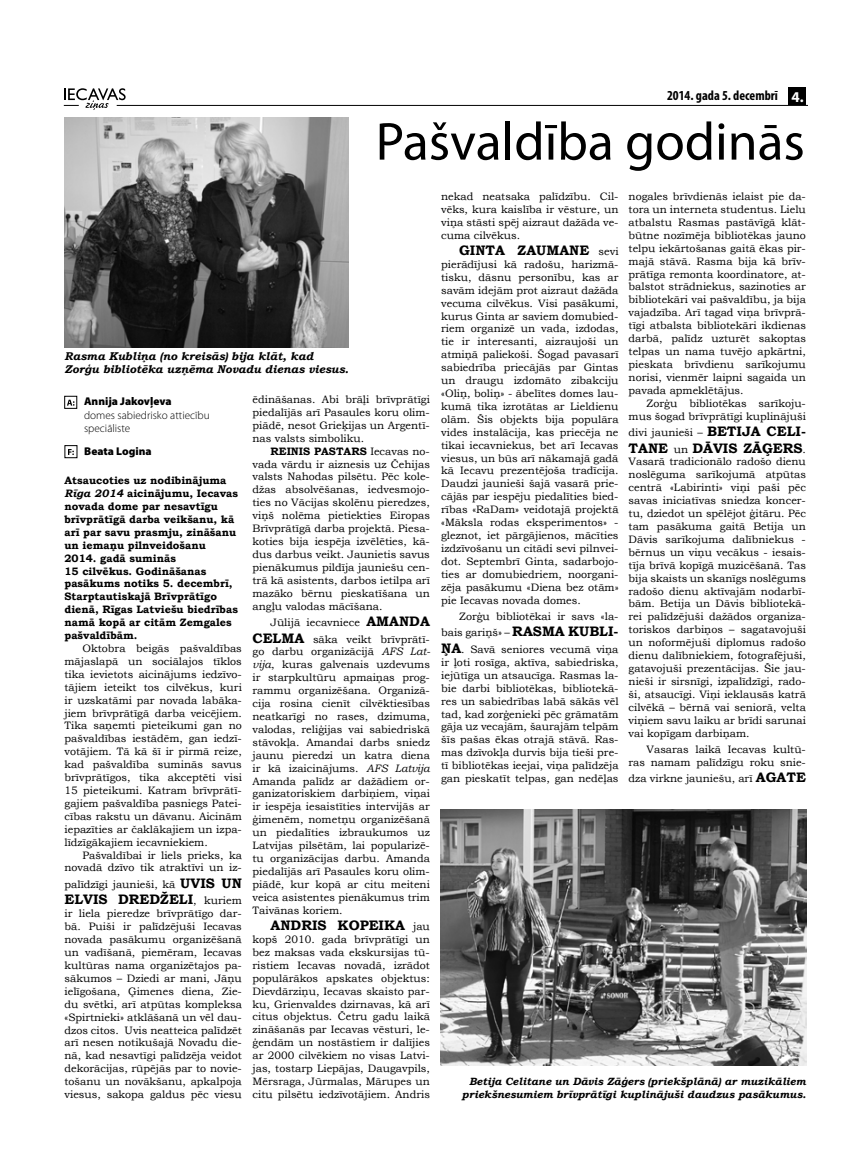
<style>
.page{position:relative;width:851px;height:1170px;background:#fff}
.page>*{position:absolute;margin:0;border:0;box-sizing:border-box;transform-origin:0 0}
.t1{font:53.75px "Myriad Pro";color:#000}
.t2{font:700 13.75px "Bookman Old Style";color:#000}
.t3{font:700 condensed 13.75px "Myriad Pro";color:#000}
.t4{font:italic 700 11.25px/13.5px "Bookman Old Style";color:#000}
.t5{font:300 11.25px/13.5px "Myriad Pro";color:#000}
.t6{font:900 11.25px "Myriad Pro";color:#000}
.t7{font:10.75px/12.9px "Bookman Old Style";color:#000;text-align:justify}
.t8{font:700 10.75px/12.9px "Bookman Old Style";color:#000}
.t9{font:italic 700 10.5px/12.6px "Bookman Old Style";color:#000;text-align:right}
.s1{font-stretch:normal;font-size:15px;color:#fff}
.s2{font-style:italic}
.s3{font-weight:700;font-size:13.75px}
.s4{font-weight:400;font-size:10.75px}
.s5{font-weight:700}
</style>
<div class="page">
<hr style="left:117px;top:105px;width:689px;height:1px;background:#000">
<svg style="left:64px;top:88px;width:62px;height:22px"></svg>
<div style="left:788px;top:87px;width:18px;height:18px;background:#000"></div>
<svg style="left:68px;top:449px;width:6px;height:6px"></svg>
<div style="left:65px;top:445px;width:12px;height:13px;border:1px solid #000"></div>
<svg style="left:67px;top:399px;width:7px;height:6px"></svg>
<div style="left:64px;top:396px;width:13px;height:12px;border:1px solid #000"></div>
<img style="left:64px;top:117px;width:285px;height:230px">
<img style="left:440px;top:809px;width:366px;height:256px">
<p class="t3" style="left:667px;top:87px;width:138px">2014. gada 5. decembrī <span class="s1">4.</span></p>
<h1 class="t1" style="left:375px;top:108px;width:430px">Pašvaldība godinās</h1>
<p class="t4" style="left:64px;top:349px;width:285px">Rasma Kubliņa (no kreisās) bija klāt, kad<br>Zorģu bibliotēka uzņēma Novadu dienas viesus.</p>
<p class="t6" style="left:84px;top:395px;width:89px">Annija Jakovļeva</p>
<p class="t5" style="left:84px;top:408px;width:127px">domes sabiedrisko attiecību speciāliste</p>
<p class="t6" style="left:84px;top:445px;width:69px">Beata Logina</p>
<p class="t8" style="left:64px;top:474px;width:175px">Atsaucoties uz nodibinājuma<br><span class="s2">Rīga 2014</span> aicinājumu, Iecavas novada dome par nesavtīgu brīvprātīgā darba veikšanu, kā arī par savu prasmju, zināšanu un iemaņu pilnveidošanu<br>2014. gadā suminās<br>15 cilvēkus. Godināšanas pasākums notiks 5. decembrī,<br>Starptautiskajā Brīvprātīgo dienā, Rīgas Latviešu biedrības namā kopā ar citām Zemgales pašvaldībām.</p>
<p class="t7" style="left:64px;top:642px;width:179px;text-indent:18px">Oktobra beigās pašvaldības mājaslapā un sociālajos tīklos tika ievietots aicinājums iedzīvo&shy;tājiem ieteikt tos cilvēkus, kuri ir uzskatāmi par novada labāka&shy;jiem brīvprātīgā darba veicējiem.<br>Tika saņemti pieteikumi gan no pašvaldības iestādēm, gan iedzī&shy;votājiem. Tā kā šī ir pirmā reize, kad pašvaldība suminās savus brīvprātīgos, tika akceptēti visi 15 pieteikumi. Katram brīvprātī&shy;gajiem pašvaldība pasniegs Patei&shy;cības rakstu un dāvanu. Aicinām iepazīties ar čaklākajiem un izpa&shy;līdzīgākajiem iecavniekiem.</p>
<p class="t7" style="left:64px;top:848px;width:179px;text-align:right">Pašvaldībai ir liels prieks, ka novadā dzīvo tik atraktīvi un iz-</p>
<p class="t7" style="left:64px;top:877px;width:126px">palīdzīgi jaunieši, kā <span class="s3">Uvis</span></p>
<p class="t2" style="left:221px;top:873px;width:22px">un</p>
<p class="t2" style="left:64px;top:889px;width:10px">Elvis</p>
<p class="t2" style="left:118px;top:889px;width:125px">Dredželi <span class="s4">, kuriem</span></p>
<p class="t7" style="left:64px;top:907px;width:179px">ir liela pieredze brīvprātīgo dar&shy;bā. Puiši ir palīdzējuši Iecavas novada pasākumu organizēšanā un vadīšanā, piemēram, Iecavas kultūras nama organizētajos pa&shy;sākumos – Dziedi ar mani, Jāņu ielīgošana, Ģimenes diena, Zie&shy;du svētki, arī atpūtas kompleksa «Spirtnieki» atklāšanā un vēl dau&shy;dzos citos. Uvis neatteica palīdzēt arī nesen notikušajā Novadu die&shy;nā, kad nesavtīgi palīdzēja veidot dekorācijas, rūpējās par to novie&shy;tošanu un novākšanu, apkalpoja viesus, sakopa galdus pēc viesu</p>
<p class="t7" style="left:252px;top:393px;width:179px">ēdināšanas. Abi brāļi brīvprātīgi piedalījās arī Pasaules koru olim&shy;piādē, nesot Grieķijas un Argentī&shy;nas valsts simboliku.</p>
<p class="t7" style="left:252px;top:444px;width:179px;text-indent:18px"><span class="s5">Reinis Pastars</span> Iecavas no&shy;vada vārdu ir aiznesis uz Čehijas valsts Nahodas pilsētu. Pēc kole&shy;džas absolvēšanas, iedvesmojo&shy;ties no Vācijas skolēnu pieredzes, viņš nolēma pietiekties Eiropas Brīvprātīgā darba projektā. Piesa&shy;koties bija iespēja izvēlēties, kā&shy;dus darbus veikt. Jaunietis savus pienākumus pildīja jauniešu cen&shy;trā kā asistents, darbos ietilpa arī mazāko bērnu pieskatīšana un angļu valodas mācīšana.</p>
<p class="t7" style="left:252px;top:614px;width:179px;line-height:16.5px;text-align:right">Jūlijā iecavniece <span class="s3">Amanda<br>Celma</span> sāka veikt brīvprātī-</p>
<p class="t7" style="left:252px;top:645px;width:179px">go darbu organizācijā <span class="s2">AFS Lat&shy;vija</span>, kuras galvenais uzdevums ir starpkultūru apmaiņas prog&shy;rammu organizēšana. Organizā&shy;cija rosina cienīt cilvēktiesības neatkarīgi no rases, dzimuma, valodas, reliģijas vai sabiedriskā stāvokļa. Amandai darbs sniedz jaunu pieredzi un katra diena ir kā izaicinājums. <span class="s2">AFS Latvija </span>Amanda palīdz ar dažādiem or&shy;ganizatoriskiem darbiņiem, viņai ir iespēja iesaistīties intervijās ar ģimenēm, nometņu organizēšanā un piedalīties izbraukumos uz Latvijas pilsētām, lai popularizē&shy;tu organizācijas darbu. Amanda piedalījās arī Pasaules koru olim&shy;piādē, kur kopā ar citu meiteni veica asistentes pienākumus trim Taivānas koriem.</p>
<p class="t2" style="left:270px;top:915px;width:50px">Andris</p>
<p class="t2" style="left:337px;top:915px;width:94px">Kopeika <span class="s4">jau</span></p>
<p class="t7" style="left:252px;top:932px;width:179px">kopš 2010. gada brīvprātīgi un bez maksas vada ekskursijas tū&shy;ristiem Iecavas novadā, izrādot populārākos apskates objektus:<br>Dievdārziņu, Iecavas skaisto par&shy;ku, Grienvaldes dzirnavas, kā arī citus objektus. Četru gadu laikā zināšanās par Iecavas vēsturi, le&shy;ģendām un nostāstiem ir dalījies ar 2000 cilvēkiem no visas Latvi&shy;jas, tostarp Liepājas, Daugavpils, Mērsraga, Jūrmalas, Mārupes un citu pilsētu iedzīvotājiem. Andris</p>
<p class="t7" style="left:441px;top:190px;width:179px">nekad neatsaka palīdzību. Cil&shy;vēks, kura kaislība ir vēsture, un viņa stāsti spēj aizraut dažāda ve&shy;cuma cilvēkus.</p>
<p class="t2" style="left:459px;top:240px;width:161px">Ginta Zaumane <span class="s4">sevi</span></p>
<p class="t7" style="left:441px;top:258px;width:179px">pierādījusi kā radošu, harizmā&shy;tisku, dāsnu personību, kas ar savām idejām prot aizraut dažāda vecuma cilvēkus. Visi pasākumi, kurus Ginta ar saviem domubied&shy;riem organizē un vada, izdodas, tie ir interesanti, aizraujoši un atmiņā paliekoši. Šogad pavasarī sabiedrība priecājās par Gintas un draugu izdomāto zibakciju «Oliņ, boliņ» - ābelītes domes lau&shy;kumā tika izrotātas ar Lieldienu olām. Šis objekts bija populāra vides instalācija, kas priecēja ne tikai iecavniekus, bet arī Iecavas viesus, un būs arī nākamajā gadā kā Iecavu prezentējoša tradīcija.<br>Daudzi jaunieši šajā vasarā prie&shy;cājās par iespēju piedalīties bied&shy;rības «RaDam» veidotajā projektā «Māksla rodas eksperimentos» - gleznot, iet pārgājienos, mācīties izdzīvošanu un citādi sevi pilnvei&shy;dot. Septembrī Ginta, sadarbojo&shy;ties ar domubiedriem, noorgani&shy;zēja pasākumu «Diena bez otām» pie Iecavas novada domes.</p>
<p class="t7" style="left:441px;top:608px;width:179px;line-height:16.5px;text-indent:18px">Zorģu bibliotēkai ir savs «la&shy;bais gariņš» – <span class="s3">Rasma Kubli - ņa</span>. Savā seniores vecumā viņa</p>
<p class="t7" style="left:441px;top:655px;width:179px">ir ļoti rosīga, aktīva, sabiedriska, iejūtīga un atsaucīga. Rasmas la&shy;bie darbi bibliotēkas, bibliotekā&shy;res un sabiedrības labā sākās vēl tad, kad zorģenieki pēc grāmatām gāja uz vecajām, šaurajām telpām šīs pašas ēkas otrajā stāvā. Ras&shy;mas dzīvokļa durvis bija tieši pre&shy;tī bibliotēkas ieejai, viņa palīdzēja gan pieskatīt telpas, gan nedēļas</p>
<p class="t7" style="left:628px;top:190px;width:179px">nogales brīvdienās ielaist pie da&shy;tora un interneta studentus. Lielu atbalstu Rasmas pastāvīgā klāt&shy;būtne nozīmēja bibliotēkas jauno telpu iekārtošanas gaitā ēkas pir&shy;majā stāvā. Rasma bija kā brīv&shy;prātīga remonta koordinatore, at&shy;balstot strādniekus, sazinoties ar bibliotekāri vai pašvaldību, ja bija vajadzība. Arī tagad viņa brīvprā&shy;tīgi atbalsta bibliotekāri ikdienas darbā, palīdz uzturēt sakoptas telpas un nama tuvējo apkārtni, pieskata brīvdienu sarīkojumu norisi, vienmēr laipni sagaida un pavada apmeklētājus.</p>
<p class="t7" style="left:628px;top:396px;width:179px;text-align:right">Zorģu bibliotēkas sarīkoju&shy;mus šogad brīvprātīgi kuplinājuši</p>
<p class="t7" style="left:628px;top:426px;width:179px">divi jaunieši – <span class="s3">Betija Celi-</span></p>
<p class="t2" style="left:628px;top:438px;width:94px">tane <span class="s4">un</span> Dāvis</p>
<p class="t2" style="left:743px;top:438px;width:64px">Zāģers <span class="s4">.</span></p>
<p class="t7" style="left:628px;top:455px;width:179px">Vasarā tradicionālo radošo dienu noslēguma sarīkojumā atpūtas centrā «Labirinti» viņi paši pēc savas iniciatīvas sniedza koncer&shy;tu, dziedot un spēlējot ģitāru. Pēc tam pasākuma gaitā Betija un Dāvis sarīkojuma dalībniekus - bērnus un viņu vecākus - iesais&shy;tīja brīvā kopīgā muzicēšanā. Tas bija skaists un skanīgs noslēgums radošo dienu aktīvajām nodarbī&shy;bām. Betija un Dāvis bibliotekā&shy;rei palīdzējuši dažādos organiza&shy;toriskos darbiņos – sagatavojuši un noformējuši diplomus radošo dienu dalībniekiem, fotografējuši, gatavojuši prezentācijas. Šie jau&shy;nieši ir sirsnīgi, izpalīdzīgi, rado&shy;ši, atsaucīgi. Viņi ieklausās katrā cilvēkā – bērnā vai seniorā, velta viņiem savu laiku ar brīdi sarunai vai kopīgam darbiņam.</p>
<p class="t7" style="left:628px;top:743px;width:179px;text-align:right">Vasaras laikā Iecavas kultū&shy;ras namam palīdzīgu roku snie-</p>
<p class="t7" style="left:628px;top:772px;width:179px">dza virkne jauniešu, arī <span class="s3">Agate</span></p>
<p class="t9" style="left:462px;top:1075px;width:345px">Betija Celitane un Dāvis Zāģers (priekšplānā) ar muzikāliem priekšnesumiem brīvprātīgi kuplinājuši daudzus pasākumus.</p>
</div>
